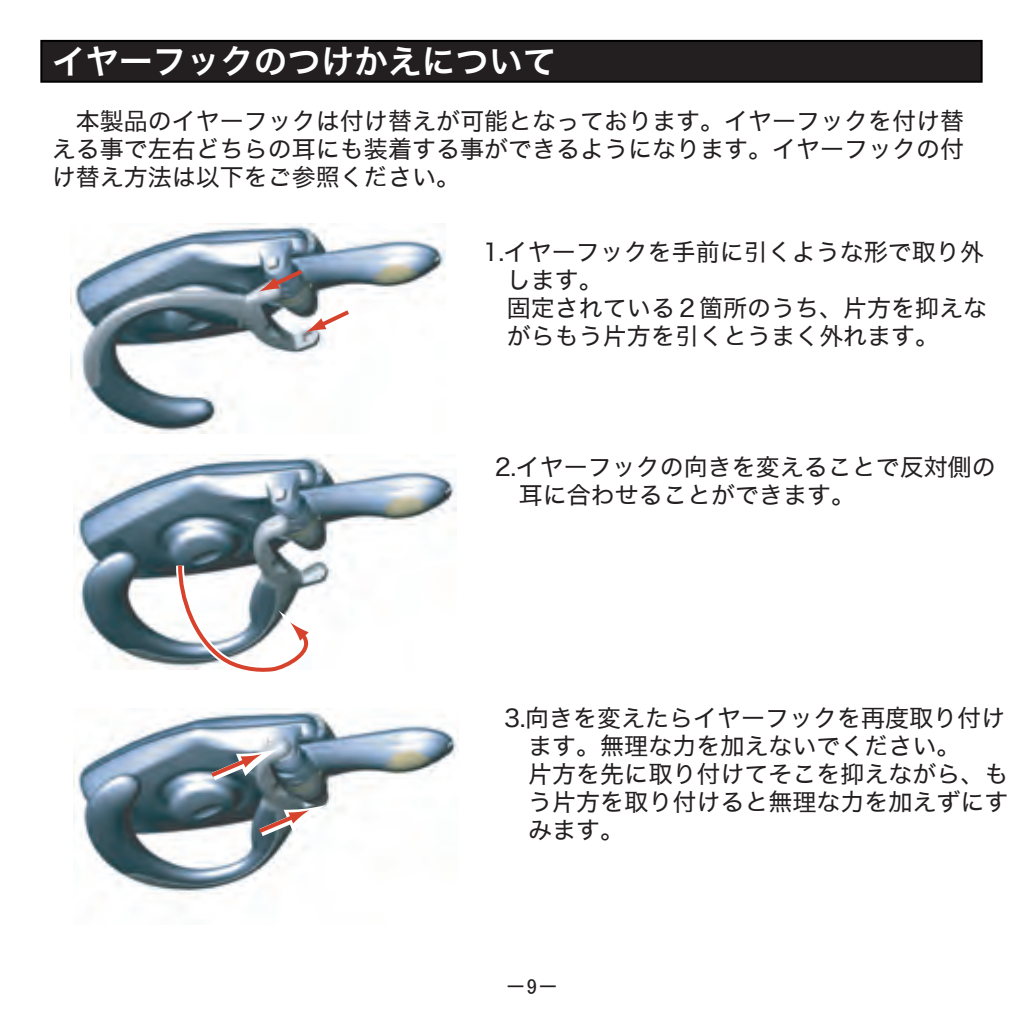
<style>
.page{position:relative;width:1021px;height:1021px;background:#fff}
.page>*{position:absolute;margin:0;border:0;box-sizing:border-box;transform-origin:0 0}
.t1{font:33.6px "Hiragino Kaku W6 90 msp RKSJ H";color:#fff}
.t2{font:24px/28px "Hiragino Kaku W4 90 msp RKSJ H";color:#231f20;text-align:justify}
.t3{font:21.6px "MS P Gothic";color:#231f20}
</style>
<div class="page">
<div style="left:40px;top:40px;width:942px;height:43px;background:#231f20;border:2px solid #000"></div>
<img style="left:70px;top:223px;width:375px;height:210px">
<img style="left:74px;top:708px;width:385px;height:190px">
<img style="left:73px;top:455px;width:383px;height:214px">
<svg style="left:305px;top:307px;width:48px;height:25px"></svg>
<svg style="left:259px;top:266px;width:48px;height:26px"></svg>
<svg style="left:172px;top:557px;width:146px;height:115px"></svg>
<svg style="left:203px;top:749px;width:75px;height:37px;background:#858990"></svg>
<svg style="left:251px;top:805px;width:75px;height:37px"></svg>
<h1 class="t1" style="left:52px;top:45px;width:505px">イヤーフックのつけかえについて</h1>
<p class="t2" style="left:52px;top:108px;width:913px">　本製品のイヤーフックは付け替えが可能となっております。イヤーフックを付け替える事で左右どちらの耳にも装着する事ができるようになります。イヤーフックの付け替え方法は以下をご参照ください。</p>
<p class="t2" style="left:483px;top:239px;width:502px">1.イヤーフックを手前に引くような形で取り外</p>
<p class="t2" style="left:507px;top:267px;width:97px">します。</p>
<p class="t2" style="left:483px;top:295px;width:505px">　固定されている２箇所のうち、片方を抑えな</p>
<p class="t2" style="left:507px;top:323px;width:433px">がらもう片方を引くとうまく外れます。</p>
<p class="t2" style="left:519px;top:454px;width:478px;text-indent:-24px">2.イヤーフックの向きを変えることで反対側の耳に合わせることができます。</p>
<p class="t2" style="left:504px;top:705px;width:502px">3.向きを変えたらイヤーフックを再度取り付け</p>
<p class="t2" style="left:528px;top:733px;width:433px">ます。無理な力を加えないでください。</p>
<p class="t2" style="left:504px;top:761px;width:505px">　片方を先に取り付けてそこを抑えながら、も</p>
<p class="t2" style="left:528px;top:789px;width:481px">う片方を取り付けると無理な力を加えずにす</p>
<p class="t2" style="left:528px;top:817px;width:97px">みます。</p>
<p class="t3" style="left:505px;top:975px;width:55px">－9－</p>
</div>
